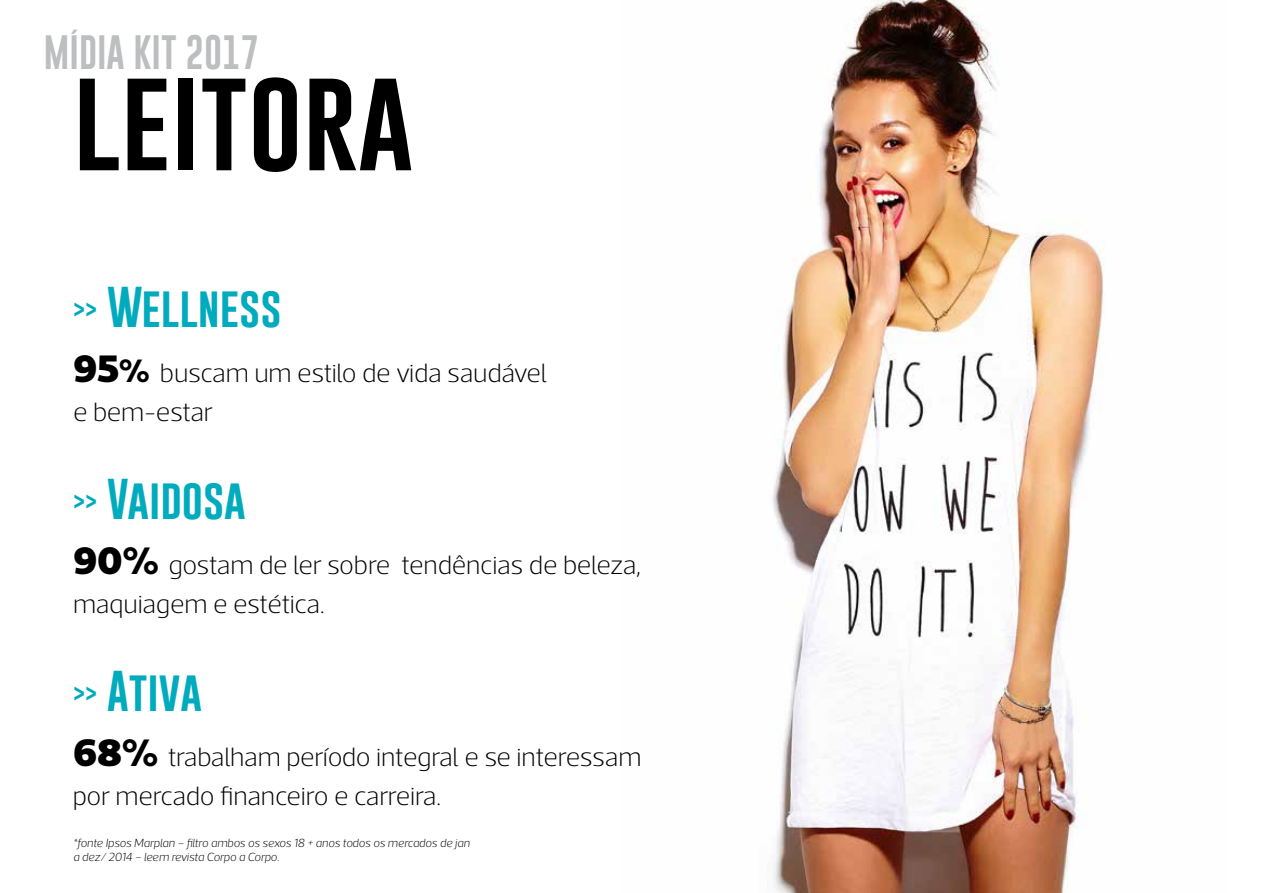
<style>
.page{position:relative;width:1263px;height:893px;background:#fff}
.page>*{position:absolute;margin:0;border:0;box-sizing:border-box;transform-origin:0 0}
.t1{font:108.15px "Gobold";color:#000}
.t2{font:42px "Gobold";color:#00abbd}
.t3{font:35.25px "Gobold";color:#bcbec0}
.t4{font:200 27px/39px "Acto";letter-spacing:-.01em;color:#000}
.t5{font:italic 200 12px/14.4px "Acto";letter-spacing:-.015em;color:#000}
.s1{font-size:24px}
.s2{font-weight:900;font-size:39px}
.s3{font-weight:900;font-size:33px}
</style>
<div class="page">
<img style="left:772px;top:0;width:333px;height:893px">
<h3 class="t3" style="left:44px;top:29px;width:217px">MÍDIA KIT 2017</h3>
<h1 class="t1" style="left:73px;top:49px;width:342px">leitora</h1>
<h2 class="t2" style="left:73px;top:280px;width:210px"><span class="s1">&gt;&gt;</span> Wellness</h2>
<p class="t4" style="left:73px;top:354px;width:476px"><span class="s2">95</span><span class="s3">%</span> buscam um estilo de vida saudável e bem-estar</p>
<h2 class="t2" style="left:73px;top:472px;width:174px"><span class="s1">&gt;&gt;</span> Vaidosa</h2>
<p class="t4" style="left:73px;top:546px;width:570px"><span class="s2">90%</span> gostam de ler sobre tendências de beleza, maquiagem e estética.</p>
<h2 class="t2" style="left:73px;top:664px;width:130px"><span class="s1">&gt;&gt;</span> Ativa</h2>
<p class="t4" style="left:73px;top:738px;width:570px"><span class="s2">68%</span> trabalham período integral e se interessam por mercado financeiro e carreira.</p>
<p class="t5" style="left:73px;top:835px;width:398px">*fonte Ipsos Marplan – filtro ambos os sexos 18 + anos todos os mercados de jan a dez/ 2014 – leem revista Corpo a Corpo.</p>
</div>
